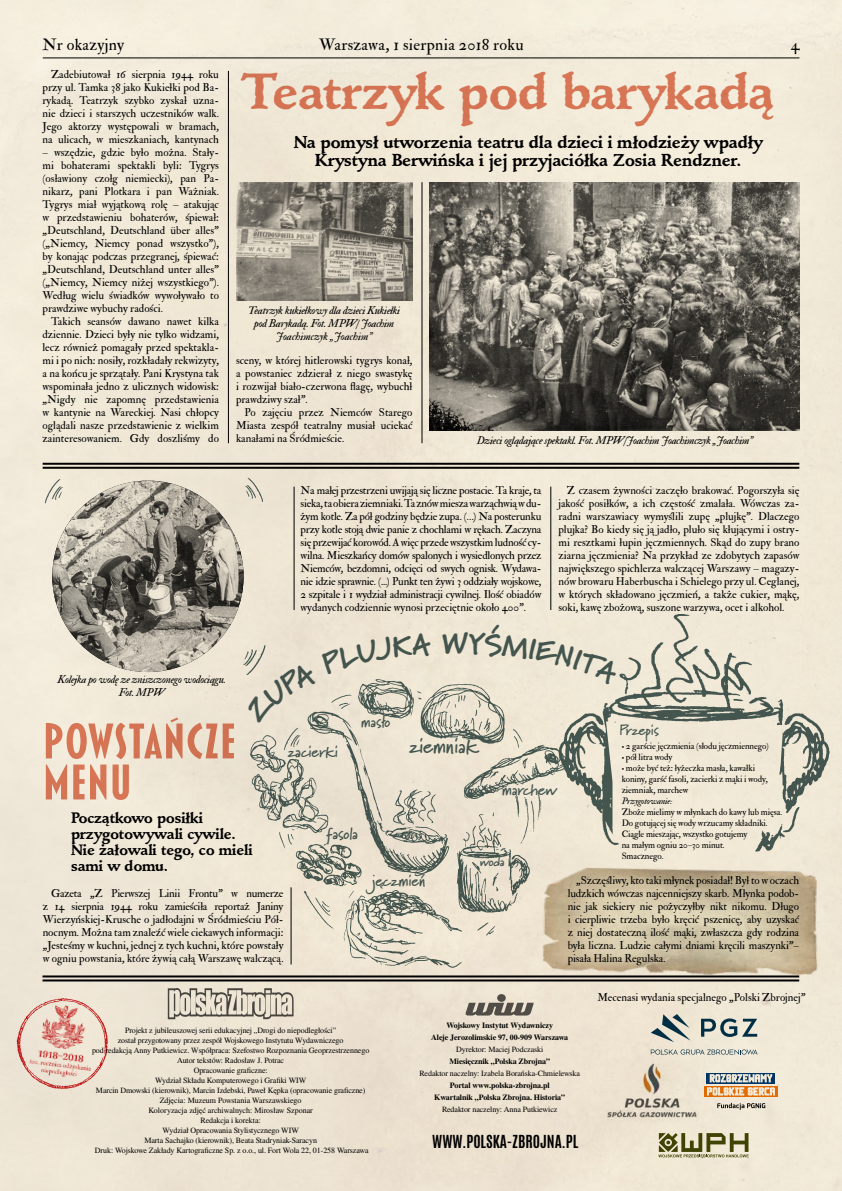
<style>
.page{position:relative;width:842px;height:1191px;background:#fff}
.page>*{position:absolute;margin:0;border:0;box-sizing:border-box;transform-origin:0 0}
.t1{font:700 51px/41px "Blakely";letter-spacing:-.01em;color:#e17f63}
.t2{font:700 47px "Symeon Old EFN";letter-spacing:-.01em;color:#e17f63}
.t3{font:700 21px "Marydale";letter-spacing:-.01em;color:#485e5e}
.t4{font:700 16px/18px "Symeon Old EFN";letter-spacing:-.01em;color:#000;text-align:center}
.t5{font:16px "IM FELL Double Pica PRO Roman";letter-spacing:.02em;color:#000}
.t6{font:700 16px "Marydale";letter-spacing:-.02em;color:#485e5e}
.t7{font:700 15.9px "Marydale";letter-spacing:-.01em;color:#485e5e}
.t8{font:700 15.5px "Marydale";letter-spacing:-.01em;color:#485e5e}
.t9{font:700 15px "Antonio";color:#000}
.t10{font:700 14.7px "Marydale";letter-spacing:-.02em;color:#485e5e}
.t11{font:700 14px/16px "Symeon Old EFN";letter-spacing:-.01em;color:#000}
.t12{font:700 13px "Marydale";color:#485e5e}
.t13{font:11px/13px "IM FELL Double Pica PRO Roman";color:#000;text-align:justify}
.t14{font:11px/13px "IM FELL Double Pica PRO Italic";letter-spacing:-.02em;color:#000;text-align:center}
.t15{font:9px/11px "IM FELL Double Pica PRO Roman";letter-spacing:-.01em;color:#000}
.t16{font:9px "IM FELL Double Pica PRO Italic";letter-spacing:-.01em;color:#000}
.t17{font:8px/10px "Nimbus Rom No 9 LCE";letter-spacing:-.01em;color:#000;text-align:center}
.t18{font:500 8px/12px "Nimbus Rom No 9 LCE";letter-spacing:-.01em;color:#000;text-align:center}
</style>
<div class="page">
<img style="left:0;top:0;width:842px;height:1191px">
<svg style="left:651px;top:1014px;width:40px;height:28px"></svg>
<svg style="left:701px;top:1018px;width:56px;height:19px"></svg>
<svg style="left:651px;top:1049px;width:107px;height:5px"></svg>
<img style="left:603px;top:1059px;width:95px;height:64px">
<div style="left:706px;top:1072px;width:69px;height:11px;background:#003463"></div>
<div style="left:704px;top:1085px;width:73px;height:11px;background:#e06c00"></div>
<svg style="left:707px;top:1074px;width:68px;height:21px"></svg>
<svg style="left:717px;top:1103px;width:48px;height:7px"></svg>
<svg style="left:658px;top:1133px;width:91px;height:25px"></svg>
<img style="left:532px;top:857px;width:294px;height:123px">
<svg style="left:244px;top:632px;width:187px;height:91px"></svg>
<div style="left:442px;top:624px;width:178px;height:61px;background:#f0e8d5"></div>
<h3 class="t5" style="left:43px;top:35px;width:83px">Nr okazyjny</h3>
<h3 class="t5" style="left:319px;top:35px;width:206px">Warszawa, 1 sierpnia 2018 roku</h3>
<h3 class="t5" style="left:791px;top:35px;width:10px">4</h3>
<p class="t13" style="left:43px;top:68px;width:178px;text-indent:9px">Zadebiutował 16 sierpnia 1944 roku przy ul. Tamka 38 jako Kukiełki pod Ba&shy;rykadą. Teatrzyk szybko zyskał uzna&shy;nie dzieci i starszych uczestników walk.<br>Jego aktorzy występowali w bramach, na ulicach, w mieszkaniach, kantynach</p>
<p class="t13" style="left:43px;top:146px;width:178px">– wszędzie, gdzie było można. Stały&shy;mi bohaterami spektakli byli: Tygrys (osławiony czołg niemiecki), pan Pa&shy;nikarz, pani Plotkara i pan Ważniak.<br>Tygrys miał wyjątkową rolę – atakując w przedstawieniu bohaterów, śpiewał: „Deutschland, Deutschland über alles” („Niemcy, Niemcy ponad wszystko”), by konając podczas przegranej, śpiewać: „Deutschland, Deutschland unter alles” („Niemcy, Niemcy niżej wszystkiego”).<br>Według wielu świadków wywoływało to prawdziwe wybuchy radości.</p>
<p class="t13" style="left:43px;top:315px;width:178px;text-indent:9px">Takich seansów dawano nawet kilka dziennie. Dzieci były nie tylko widzami, lecz również pomagały przed spektakla&shy;mi i po nich: nosiły, rozkładały rekwizyty, a na końcu je sprzątały. Pani Krystyna tak wspominała jedno z ulicznych widowisk: „Nigdy nie zapomnę przedstawienia w kantynie na Wareckiej. Nasi chłopcy oglądali nasze przedstawienie z wielkim zainteresowaniem. Gdy doszliśmy do</p>
<h2 class="t2" style="left:241px;top:60px;width:536px">Teatrzyk pod barykadą</h2>
<h3 class="t4" style="left:294px;top:134px;width:470px">Na pomysł utworzenia teatru dla dzieci i młodzieży wpadły<br>Krystyna Berwińska i jej przyjaciółka Zosia Rendzner.</h3>
<p class="t14" style="left:248px;top:304px;width:153px">Teatrzyk kukiełkowy dla dzieci Kukiełki pod Barykadą. Fot. MPW/ Joachim<br>Joachimczyk „Joachim”</p>
<p class="t13" style="left:236px;top:354px;width:178px">sceny, w której hitlerowski tygrys konał, a powstaniec zdzierał z niego swastykę i rozwijał biało-czerwona flagę, wybuchł prawdziwy szał”.</p>
<p class="t13" style="left:236px;top:406px;width:178px;text-indent:9px">Po zajęciu przez Niemców Starego Miasta zespół teatralny musiał uciekać kanałami na Śródmieście.</p>
<p class="t14" style="left:477px;top:434px;width:278px">Dzieci oglądające spektakl. Fot. MPW/Joachim Joachimczyk „Joachim”</p>
<p class="t14" style="left:58px;top:673px;width:170px">Kolejka po wodę ze zniszczonego wodociągu.</p>
<p class="t14" style="left:119px;top:686px;width:48px">Fot. MPW</p>
<h1 class="t1" style="left:43px;top:722px;width:196px">POWSTAŃCZE<br>MENU</h1>
<p class="t11" style="left:71px;top:810px;width:183px">Początkowo posiłki przygotowywali cywile.<br>Nie żałowali tego, co mieli sami w domu.</p>
<p class="t13" style="left:300px;top:484px;width:242px">Na małej przestrzeni uwijają się liczne postacie. Ta kraje, ta sieka, ta obiera ziemniaki. Ta znów miesza warząchwią wdu&shy;żym kotle. Za pół godziny będzie zupa. (…) Na posterunku przy kotle stoją dwie panie z chochlami w rękach. Zaczyna się przewijać korowód. Awięc przede wszystkim ludność cy&shy;wilna. Mieszkańcy domów spalonych i wysiedlonych przez Niemców, bezdomni, odcięci od swych ognisk. Wydawa&shy;nie idzie sprawnie. (...) Punkt ten żywi 3 oddziały wojskowe, 2 szpitale i 1 wydział administracji cywilnej. Ilość obiadów wydanych codziennie wynosi przeciętnie około 400”.</p>
<p class="t13" style="left:558px;top:484px;width:242px;text-indent:9px">Z czasem żywności zaczęło brakować. Pogorszyła się jakość posiłków, a ich częstość zmalała. Wówczas za&shy;radni warszawiacy wymyślili zupę „plujkę”. Dlaczego plujka? Bo kiedy się ją jadło, pluło się kłującymi i ostry&shy;mi resztkami łupin jęczmiennych. Skąd do zupy brano ziarna jęczmienia? Na przykład ze zdobytych zapasów największego spichlerza walczącej Warszawy – magazy&shy;nów browaru Haberbuscha i Schielego przy ul. Ceglanej, w których składowano jęczmień, a także cukier, mąkę, soki, kawę zbożową, suszone warzywa, ocet i alkohol.</p>
<h3 class="t7" style="left:288px;top:742px;width:52px">zacierki</h3>
<h3 class="t8" style="left:361px;top:713px;width:31px">masło</h3>
<h3 class="t7" style="left:326px;top:824px;width:33px">fasola</h3>
<h3 class="t3" style="left:409px;top:733px;width:70px">ziemniak</h3>
<h3 class="t6" style="left:502px;top:779px;width:56px">marchew</h3>
<p class="t12" style="left:480px;top:854px;width:26px">woda</p>
<h3 class="t10" style="left:619px;top:721px;width:41px">Przepis</h3>
<p class="t15" style="left:622px;top:741px;width:149px">• 2 garście jęczmienia (słodu jęczmiennego)</p>
<p class="t15" style="left:622px;top:752px;width:52px">• pół litra wody</p>
<p class="t15" style="left:622px;top:763px;width:148px">• może być też: łyżeczka masła, kawałki koniny, garść fasoli, zacierki z mąki i wody, ziemniak, marchew</p>
<p class="t16" style="left:622px;top:796px;width:52px">Przygotowanie:</p>
<p class="t15" style="left:622px;top:807px;width:162px">Zboże mielimy w młynkach do kawy lub mięsa.<br>Do gotującej się wody wrzucamy składniki.<br>Ciągle mieszając, wszystko gotujemy<br>na małym ogniu 20–30 minut.<br>Smacznego.</p>
<p class="t13" style="left:43px;top:887px;width:242px;text-indent:9px">Gazeta „Z Pierwszej Linii Frontu” w numerze z 14 sierpnia 1944 roku zamieściła reportaż Janiny Wierzyńskiej-Krusche o jadłodajni w Śródmieściu Pół&shy;nocnym. Można tam znaleźć wiele ciekawych informacji: „Jesteśmy w kuchni, jednej z tych kuchni, które powstały w ogniu powstania, które żywią całą Warszawę walczącą.</p>
<h3 class="t7" style="left:371px;top:871px;width:55px">jęczmień</h3>
<p class="t13" style="left:568px;top:874px;width:233px;text-indent:9px">„Szczęśliwy, kto taki młynek posiadał! Był to w oczach ludzkich wówczas najcenniejszy skarb. Młynka podob&shy;nie jak siekiery nie pożyczyłby nikt nikomu. Długo i cierpliwie trzeba było kręcić pszenicę, aby uzyskać z niej dostateczną ilość mąki, zwłaszcza gdy rodzina była liczna. Ludzie całymi dniami kręcili maszynki”– pisała Halina Regulska.</p>
<p class="t13" style="left:597px;top:991px;width:210px">Mecenasi wydania specjalnego „Polski Zbrojnej”</p>
<p class="t17" style="left:92px;top:1025px;width:279px">Projekt z jubileuszowej serii edukacyjnej „Drogi do niepodległości”<br>został przygotowany przez zespół Wojskowego Instytutu Wydawniczego<br>pod redakcją Anny Putkiewicz. Współpraca: Szefostwo Rozpoznania Geoprzestrzennego Autor tekstów: Radosław J. Potrac<br>Opracowanie graficzne:<br>Wydział Składu Komputerowego i Grafiki WIW<br>Marcin Dmowski (kierownik), Marcin Izdebski, Paweł Kępka (opracowanie graficzne)<br>Zdjęcia: Muzeum Powstania Warszawskiego<br>Koloryzacja zdjęć archiwalnych: Mirosław Szponar<br>Redakcja i korekta:<br>Wydział Opracowania Stylistycznego WIW<br>Marta Sachajko (kierownik), Beata Stadryniak-Saracyn<br>Druk: Wojskowe Zakłady Kartograficzne Sp. z o.o., ul. Fort Wola 22, 01-258 Warszawa</p>
<p class="t18" style="left:431px;top:1019px;width:138px">Wojskowy Instytut Wydawniczy<br>Aleje Jerozolimskie 97, 00-909 Warszawa</p>
<p class="t17" style="left:456px;top:1044px;width:89px">Dyrektor: Maciej Podczaski</p>
<p class="t18" style="left:449px;top:1055px;width:102px">Miesięcznik „Polska Zbrojna”</p>
<p class="t17" style="left:419px;top:1068px;width:162px">Redaktor naczelny: Izabela Borańska-Chmielewska</p>
<p class="t18" style="left:434px;top:1079px;width:132px">Portal www.polska-zbrojna.pl<br>Kwartalnik „Polska Zbrojna. Historia”</p>
<p class="t17" style="left:442px;top:1104px;width:117px">Redaktor naczelny: Anna Putkiewicz</p>
<h3 class="t9" style="left:432px;top:1130px;width:148px">WWW.POLSKA-ZBROJNA.PL</h3>
</div>
